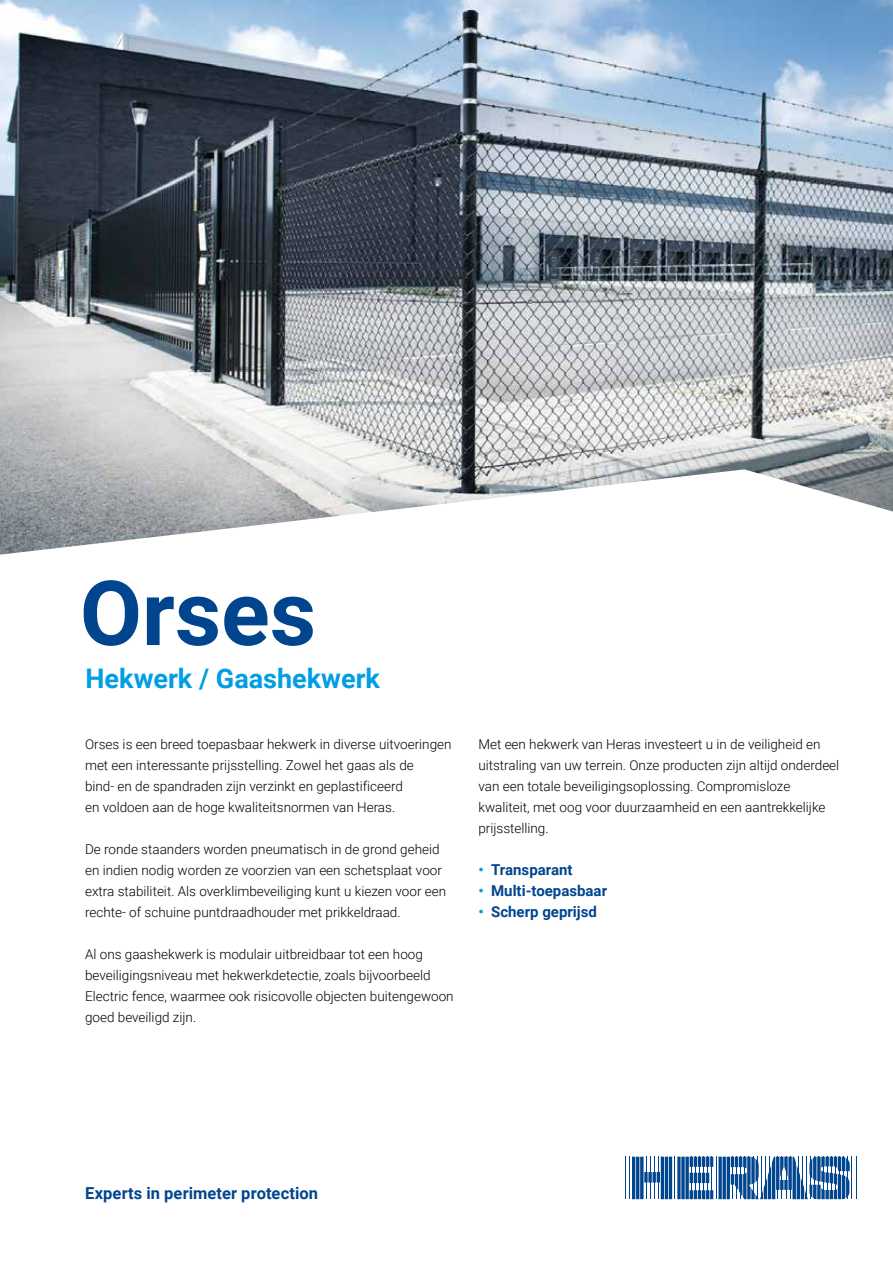
<style>
.page{position:relative;width:893px;height:1263px;background:#fff}
.page>*{position:absolute;margin:0;border:0;box-sizing:border-box;transform-origin:0 0}
.t1{font:700 90px "Roboto";color:#00458e}
.t2{font:700 27px "Roboto";color:#009ee3}
.t3{font:700 16.5px "Roboto";letter-spacing:.005em;color:#00458e}
.t4{font:700 15px "Roboto";color:#00458e}
.t5{font:300 13.5px/21px "Roboto";color:#000}
.s1{color:#009ee3}
</style>
<div class="page">
<img style="left:0;top:0;width:893px;height:555px">
<hr style="left:625px;top:1157px;width:1px;height:42px;background:#00458e">
<hr style="left:629px;top:1157px;width:1px;height:42px;background:#00458e">
<hr style="left:646px;top:1157px;width:1px;height:42px;background:#00458e">
<hr style="left:650px;top:1157px;width:1px;height:42px;background:#00458e">
<hr style="left:654px;top:1157px;width:1px;height:42px;background:#00458e">
<hr style="left:658px;top:1157px;width:1px;height:42px;background:#00458e">
<hr style="left:674px;top:1157px;width:1px;height:42px;background:#00458e">
<hr style="left:852px;top:1157px;width:1px;height:42px;background:#00458e">
<hr style="left:856px;top:1157px;width:1px;height:42px;background:#00458e">
<hr style="left:669px;top:1157px;width:3px;height:42px;background:#00458e">
<hr style="left:665px;top:1157px;width:3px;height:42px;background:#00458e">
<hr style="left:661px;top:1157px;width:3px;height:42px;background:#00458e">
<hr style="left:640px;top:1157px;width:3px;height:42px;background:#00458e">
<hr style="left:636px;top:1157px;width:3px;height:42px;background:#00458e">
<hr style="left:632px;top:1157px;width:3px;height:42px;background:#00458e">
<svg style="left:657px;top:1172px;width:3px;height:10px"></svg>
<svg style="left:652px;top:1172px;width:4px;height:10px"></svg>
<svg style="left:648px;top:1172px;width:4px;height:10px"></svg>
<svg style="left:644px;top:1172px;width:4px;height:10px"></svg>
<svg style="left:685px;top:1157px;width:4px;height:42px"></svg>
<svg style="left:681px;top:1157px;width:4px;height:42px"></svg>
<svg style="left:677px;top:1157px;width:4px;height:42px"></svg>
<svg style="left:690px;top:1157px;width:160px;height:42px"></svg>
<h1 class="t1" style="left:80px;top:550px;width:238px">Orses</h1>
<h2 class="t2" style="left:86px;top:659px;width:296px">Hekwerk / Gaashekwerk</h2>
<p class="t5" style="left:85px;top:733px;width:368px">Orses is een breed toepasbaar hekwerk in diverse uitvoeringen met een interessante prijsstelling. Zowel het gaas als de<br>bind- en de spandraden zijn verzinkt en geplastificeerd<br>en voldoen aan de hoge kwaliteitsnormen van Heras.</p>
<p class="t5" style="left:85px;top:838px;width:363px">De ronde staanders worden pneumatisch in de grond geheid en indien nodig worden ze voorzien van een schetsplaat voor extra stabiliteit. Als overklimbeveiliging kunt u kiezen voor een rechte- of schuine puntdraadhouder met prikkeldraad.</p>
<p class="t5" style="left:85px;top:943px;width:370px">Al ons gaashekwerk is modulair uitbreidbaar tot een hoog beveiligingsniveau met hekwerkdetectie, zoals bijvoorbeeld Electric fence, waarmee ook risicovolle objecten buitengewoon goed beveiligd zijn.</p>
<p class="t5" style="left:478px;top:733px;width:362px">Met een hekwerk van Heras investeert u in de veiligheid en uitstraling van uw terrein. Onze producten zijn altijd onderdeel van een totale beveiligingsoplossing. Compromisloze kwaliteit, met oog voor duurzaamheid en een aantrekkelijke prijsstelling.</p>
<p class="t4" style="left:478px;top:859px;width:96px"><span class="s1">•</span> Transparant</p>
<p class="t4" style="left:478px;top:880px;width:130px"><span class="s1">•</span> Multi-toepasbaar</p>
<p class="t4" style="left:478px;top:901px;width:120px"><span class="s1">•</span> Scherp geprijsd</p>
<p class="t3" style="left:85px;top:1181px;width:235px">Experts in perimeter protection</p>
</div>
